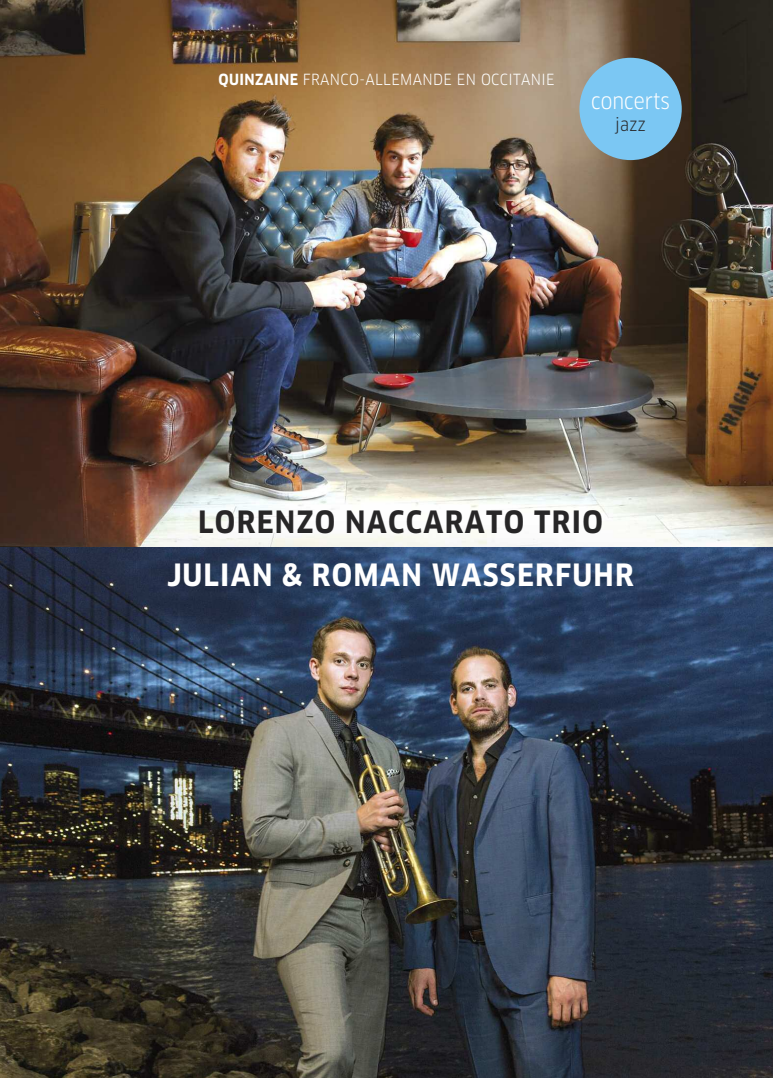
<style>
.page{position:relative;width:773px;height:1078px;background:#fff}
.page>*{position:absolute;margin:0;border:0;box-sizing:border-box;transform-origin:0 0}
.t1{font:700 30px "Goethe FF Clan";letter-spacing:.045em;color:#fff}
.t2{font:700 30px "Goethe FF Clan";letter-spacing:.045em;color:#272627}
.t3{font:21.25px "Goethe FF Clan";color:#fff}
.t4{font:17.5px "Goethe FF Clan";color:#272627}
.t5{font:15px "Goethe FF Clan";letter-spacing:.025em;color:#fff}
.s1{font-weight:700}
</style>
<div class="page">
<img style="left:0;top:0;width:772px;height:1077px">
<div style="left:579px;top:58px;width:102px;height:102px;background:#7bc7f3;border-radius:50%"></div>
<p class="t5" style="left:218px;top:71px;width:337px"><span class="s1">QUINZAINE</span> FRANCO-ALLEMANDE EN OCCITANIE</p>
<h2 class="t3" style="left:591px;top:88px;width:80px">concerts</h2>
<p class="t4" style="left:615px;top:114px;width:32px">jazz</p>
<h1 class="t2" style="left:198px;top:504px;width:406px">LORENZO NACCARATO TRIO</h1>
<h1 class="t1" style="left:167px;top:557px;width:468px">JULIAN &amp; ROMAN WASSERFUHR</h1>
</div>
